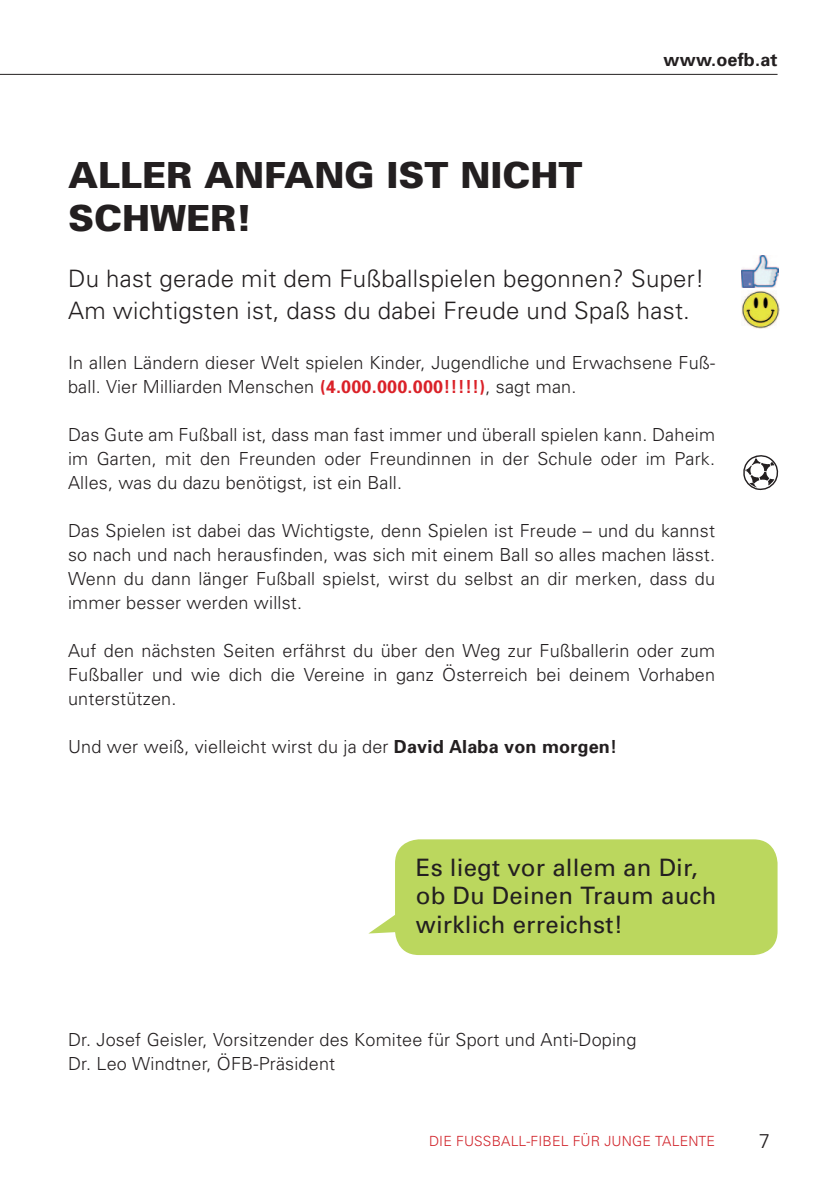
<style>
.page{position:relative;width:840px;height:1191px;background:#fff}
.page>*{position:absolute;margin:0;border:0;box-sizing:border-box;transform-origin:0 0}
.t1{font:900 36px/43.2px "Univers";color:#231f20}
.t2{font:300 24px/32px "Univers";letter-spacing:.01em;color:#231f20}
.t3{font:24px/28px "Univers";letter-spacing:.01em;color:#231f20}
.t4{font:300 20px "Univers";color:#231f20}
.t5{font:300 18px/24px "Univers";letter-spacing:.01em;color:#231f20;text-align:justify}
.t6{font:700 18px "Univers";letter-spacing:.01em;color:#231f20}
.t7{font:300 14px "Univers";letter-spacing:.01em;color:#d1232a}
.s1{font-weight:700;color:#da2128}
.s2{font-weight:700}
</style>
<div class="page">
<hr style="left:0;top:74px;width:777px;height:1px;background:#231f20">
<div style="left:395px;top:839px;width:382px;height:116px;background:#bbd75e;border-radius:24px"></div>
<svg style="left:369px;top:915px;width:27px;height:18px"></svg>
<img style="left:741px;top:256px;width:36px;height:31px">
<img style="left:741px;top:291px;width:37px;height:37px">
<svg style="left:743px;top:455px;width:34px;height:35px"></svg>
<h1 class="t1" style="left:68px;top:153px;width:515px">ALLER ANFANG IST nicht<br>SCHWER!</h1>
<p class="t6" style="left:663px;top:48px;width:115px">www.oefb.at</p>
<h2 class="t2" style="left:68px;top:261px;width:637px">Du hast gerade mit dem Fußballspielen begonnen? Super!<br>Am wichtigsten ist, dass du dabei Freude und Spaß hast.</h2>
<p class="t5" style="left:68px;top:350px;width:648px">I n allen Ländern dieser Welt spielen Kinder, Jugendliche und Erwachsene Fuß&shy;ball. Vier Milliarden Menschen <span class="s1">(4.000.000.000!!!!!)</span>, sagt man.</p>
<p class="t5" style="left:68px;top:422px;width:648px">Das G ute am Fußball ist, dass man fast immer und überall spielen kann. Daheim im Garten, mit den Freunden oder Freundinnen in der Schule oder im Park.<br>Alles, was du dazu benötigst, ist ein Ball.</p>
<p class="t5" style="left:68px;top:518px;width:648px">Das Spielen ist dabei das Wichtigste, denn Spielen ist Freude – und du kannst so nach und nach herausfinden, was sich mit einem Ball so alles machen lässt.<br>Wenn du dann länger Fußball spielst, wirst du selbst an dir merken, dass du immer besser werden willst.</p>
<p class="t5" style="left:68px;top:638px;width:648px">Auf den nächsten Seiten erfährst du über den Weg zur Fußballerin oder zum Fußballer und wie dich die Vereine in ganz Österreich bei deinem Vorhaben unterstützen.</p>
<p class="t5" style="left:68px;top:734px;width:550px">U nd wer weiß, vielleicht wirst du ja der <span class="s2">David Alaba von morgen!</span></p>
<h2 class="t3" style="left:415px;top:853px;width:302px">Es liegt vor allem an Dir, ob Du Deinen Traum auch wirklich erreichst!</h2>
<p class="t5" style="left:68px;top:1027px;width:569px">Dr. Josef Geisler, Vorsitzender des Komitee für Sport und Anti-Doping<br>Dr. Leo Windtner, ÖFB-Präsident</p>
<p class="t7" style="left:429px;top:1132px;width:287px">Die FuSSball-Fibel für junge Talente</p>
<p class="t4" style="left:758px;top:1128px;width:13px">7</p>
</div>
